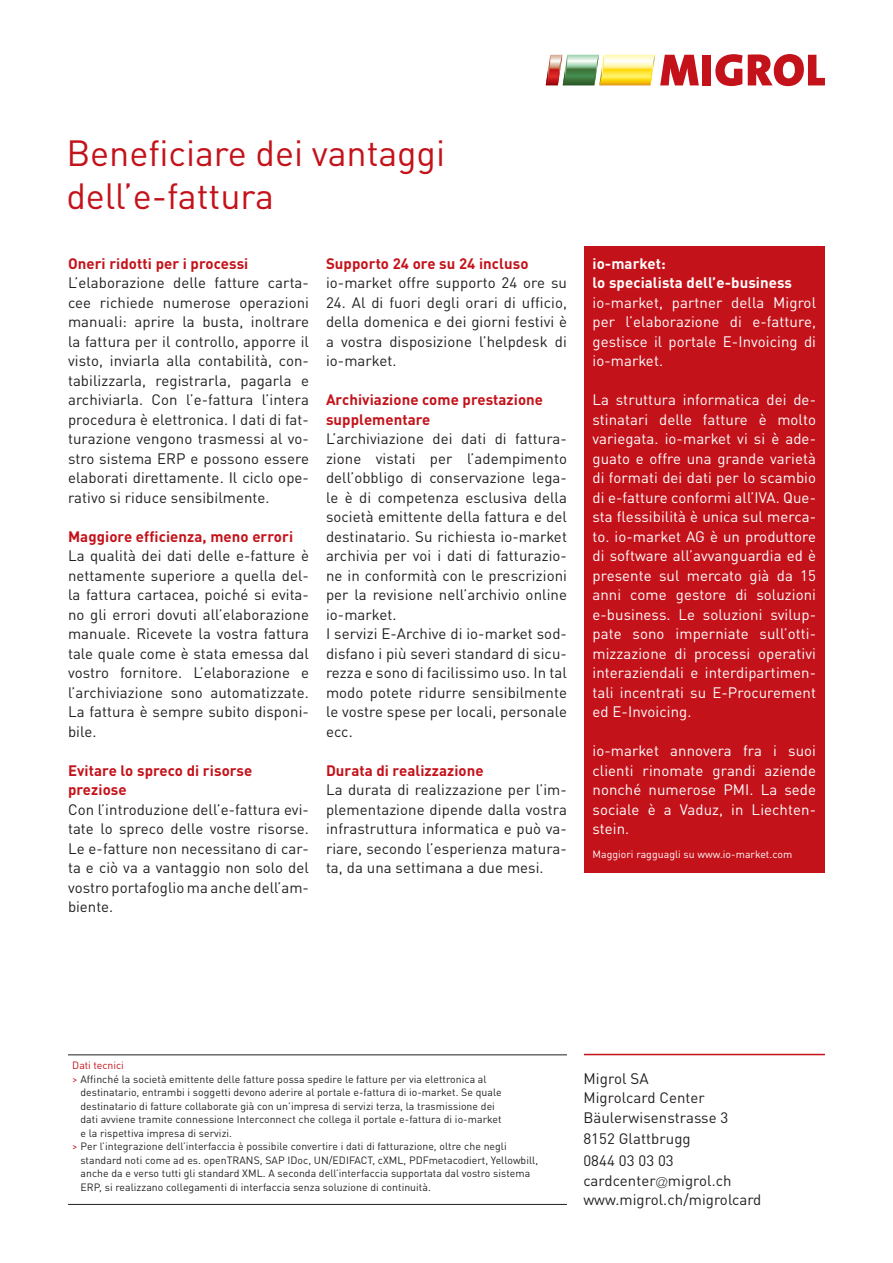
<style>
.page{position:relative;width:893px;height:1263px;background:#fff}
.page>*{position:absolute;margin:0;border:0;box-sizing:border-box;transform-origin:0 0}
.Display_Titel{font:36px "DINOT";letter-spacing:-.005em;color:#c4121a}
.Grundtext{font:15.15px "DINOT";letter-spacing:.005em;color:#231f20}
.Grundtext-2{font:15px/19.5px "DINOT";letter-spacing:.005em;color:#231f20;text-align:justify}
.Grundtext-3{font:15px/19.5px "DINOT";letter-spacing:.005em;color:#fff;text-align:justify}
.t1{font:700 15px/19.5px "DINOT";letter-spacing:.005em;color:#c4121a}
.Grundtext-4{font:15px "DINOT";letter-spacing:.005em;color:#231f20}
.t2{font:700 15px "DINOT";letter-spacing:.005em;color:#fff}
.Kleinschrift{font:10.5px/13.5px "DINOT";letter-spacing:.005em;color:#231f20}
.Kleinschrift-2{font:10.5px "DINOT";letter-spacing:.005em;color:#fff}
.Kleinschrift-3{font:10.5px "DINOT";color:#c4121a}
.s1{color:#c4121a}
.s2{font-family:"Helvetica Neue LT Std";font-weight:100;font-stretch:condensed}
</style>
<div class="page">
<div style="left:703px;top:55px;width:8px;height:30px;background:#c4121a"></div>
<svg style="left:715px;top:54px;width:110px;height:32px"></svg>
<svg style="left:546px;top:55px;width:153px;height:30px"></svg>
<div style="left:584px;top:246px;width:241px;height:627px;background:#c4121a"></div>
<hr style="left:584px;top:1054px;width:241px;height:1px;background:#c4121a">
<hr style="left:68px;top:1054px;width:499px;height:1px;background:#231f20">
<hr style="left:68px;top:1204px;width:499px;height:1px;background:#231f20">
<p class="Display_Titel" style="left:66px;top:130px;width:380px">Beneficiare dei vantaggi</p>
<p class="Display_Titel" style="left:66px;top:174px;width:209px">dell’e-fattura</p>
<p class="t1" style="left:68px;top:253px;width:182px">Oneri ridotti per i processi</p>
<p class="Grundtext-2" style="left:68px;top:273px;width:242px">L’elaborazione delle fatture carta&shy;cee richiede numerose operazioni manuali: aprire la busta, inoltrare la fattura per il controllo, apporre il visto, inviarla alla contabilità, con&shy;tabilizzarla, registrarla, pagarla e archiviarla. Con l’e-fattura l’intera procedura è elettronica. I dati di fat&shy;turazione vengono trasmessi al vo&shy;stro sistema ERP e possono essere elaborati direttamente. Il ciclo ope&shy;rativo si riduce sensibilmente.</p>
<p class="t1" style="left:68px;top:526px;width:227px">Maggiore efficienza, meno errori</p>
<p class="Grundtext-2" style="left:68px;top:546px;width:242px">La qualità dei dati delle e-fatture è nettamente superiore a quella del&shy;la fattura cartacea, poiché si evita&shy;no gli errori dovuti all’elaborazione manuale. Ricevete la vostra fattura tale quale come è stata emessa dal vostro fornitore. L’elaborazione e l’archiviazione sono automatizzate.<br>La fattura è sempre subito disponi&shy;bile.</p>
<p class="t1" style="left:68px;top:760px;width:186px">Evitare lo spreco di risorse preziose</p>
<p class="Grundtext-2" style="left:68px;top:799px;width:242px">Con l’introduzione dell’e-fattura evi&shy;tate lo spreco delle vostre risorse.<br>Le e-fatture non necessitano di car&shy;ta e ciò va a vantaggio non solo del vostro portafoglio ma anche dell’am&shy;biente.</p>
<p class="t1" style="left:326px;top:253px;width:204px">Supporto 24 ore su 24 incluso</p>
<p class="Grundtext-2" style="left:326px;top:273px;width:242px">io-market offre supporto 24 ore su</p>
<p class="Grundtext-2" style="left:326px;top:292px;width:242px">24. Al di fuori degli orari di ufficio, della domenica e dei giorni festivi è a vostra disposizione l’helpdesk di io-market.</p>
<p class="t1" style="left:326px;top:389px;width:219px">Archiviazione come prestazione supplementare</p>
<p class="Grundtext-2" style="left:326px;top:429px;width:242px">L’archiviazione dei dati di fattura&shy;zione vistati per l’adempimento dell’obbligo di conservazione lega&shy;le è di competenza esclusiva della società emittente della fattura e del destinatario. Su richiesta io-market archivia per voi i dati di fatturazio&shy;ne in conformità con le prescrizioni per la revisione nell’archivio online io-market.</p>
<p class="Grundtext-2" style="left:326px;top:624px;width:242px">I servizi E-Archive di io-market sod&shy;disfano i più severi standard di sicu&shy;rezza e sono di facilissimo uso. In tal modo potete ridurre sensibilmente le vostre spese per locali, personale ecc.</p>
<p class="t1" style="left:326px;top:760px;width:159px">Durata di realizzazione</p>
<p class="Grundtext-2" style="left:326px;top:780px;width:242px">La durata di realizzazione per l’im&shy;plementazione dipende dalla vostra infrastruttura informatica e può va&shy;riare, secondo l’esperienza matura&shy;ta, da una settimana a due mesi.</p>
<p class="t2" style="left:592px;top:253px;width:75px">io-market:</p>
<p class="t2" style="left:592px;top:273px;width:201px">lo specialista dell’e-business</p>
<p class="Grundtext-3" style="left:592px;top:292px;width:225px">io-market, partner della Migrol per l’elaborazione di e-fatture, gestisce il portale E-Invoicing di io-market.</p>
<p class="Grundtext-3" style="left:592px;top:390px;width:225px">La struttura informatica dei de&shy;stinatari delle fatture è molto variegata. io-market vi si è ade&shy;guato e offre una grande varietà di formati dei dati per lo scambio di e-fatture conformi all’IVA. Que&shy;sta flessibilità è unica sul merca&shy;to. io-market AG è un produttore di software all’avvanguardia ed è presente sul mercato già da 15 anni come gestore di soluzioni e-business. Le soluzioni svilup&shy;pate sono imperniate sull’otti&shy;mizzazione di processi operativi interaziendali e interdipartimen&shy;tali incentrati su E-Procurement ed E-Invoicing.</p>
<p class="Grundtext-3" style="left:592px;top:741px;width:225px">io-market annovera fra i suoi clienti rinomate grandi aziende nonché numerose PMI. La sede sociale è a Vaduz, in Liechten&shy;stein.</p>
<p class="Kleinschrift-2" style="left:592px;top:848px;width:201px">Maggiori ragguagli su www.io-market.com</p>
<p class="Kleinschrift-3" style="left:72px;top:1059px;width:53px">Dati tecnici</p>
<p class="Kleinschrift" style="left:80px;top:1072px;width:423px;text-indent:-8px"><span class="s1">&gt;</span> Affinché la società emittente delle fatture possa spedire le fatture per via elettronica al destinatario, entrambi i soggetti devono aderire al portale e-fattura di io-market. Se quale destinatario di fatture collaborate già con un’impresa di servizi terza, la trasmissione dei dati avviene tramite connessione Interconnect che collega il portale e-fattura di io-market e la rispettiva impresa di servizi.</p>
<p class="Kleinschrift" style="left:80px;top:1139px;width:459px;text-indent:-8px"><span class="s1">&gt;</span> Per l’integrazione dell’interfaccia è possibile convertire i dati di fatturazione, oltre che negli standard noti come ad es. openTRANS, SAP IDoc, UN/EDIFACT, cXML, PDFmetacodiert, Yellowbill, anche da e verso tutti gli standard XML. A seconda dell’interfaccia supportata dal vostro sistema ERP, si realizzano collegamenti di interfaccia senza soluzione di continuità.</p>
<p class="Grundtext" style="left:583px;top:1069px;width:67px">Migrol SA</p>
<p class="Grundtext-2" style="left:583px;top:1088px;width:123px">Migrolcard Center</p>
<p class="Grundtext-4" style="left:583px;top:1107px;width:147px">Bäulerwisenstrasse 3</p>
<p class="Grundtext-4" style="left:583px;top:1128px;width:109px">8152 Glattbrugg</p>
<p class="Grundtext-4" style="left:583px;top:1151px;width:92px">0844 03 03 03</p>
<p class="Grundtext-4" style="left:583px;top:1170px;width:150px">cardcenter<span class="s2">@</span>migrol.ch</p>
<p class="Grundtext-4" style="left:583px;top:1190px;width:180px">www.migrol.ch/migrolcard</p>
</div>
